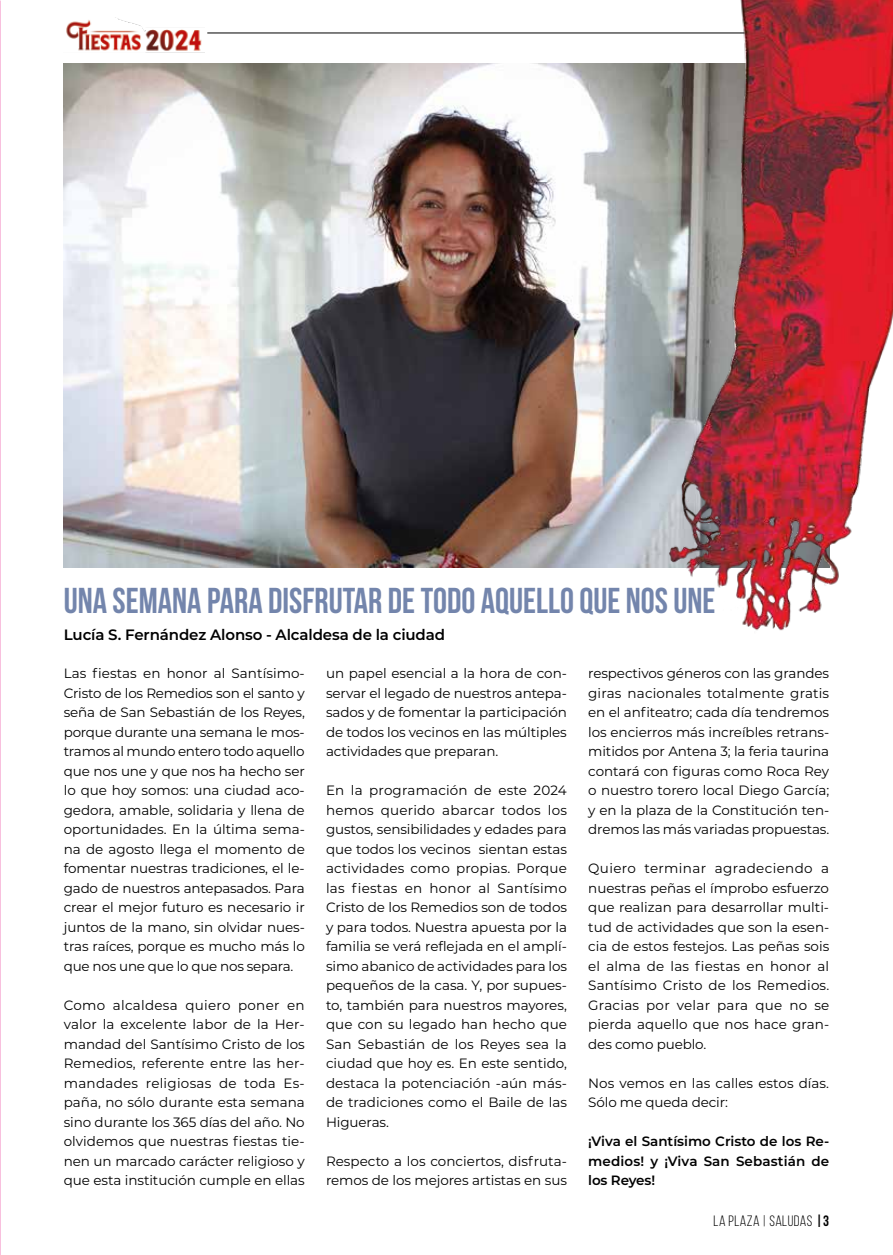
<style>
.page{position:relative;width:893px;height:1255px;background:#fff}
.page>*{position:absolute;margin:0;border:0;box-sizing:border-box;transform-origin:0 0}
.t1{font:700 36px "Bebas Neue";color:#7385ac}
.t2{font:600 15px "Montserrat";letter-spacing:-.01em;color:#000}
.t3{font:15px "Bebas Neue";letter-spacing:.025em;color:#000}
.t4{font:13.5px/19.5px "Montserrat";letter-spacing:-.005em;color:#000;text-align:justify}
.t5{font:600 13.5px/19.5px "Montserrat";color:#000;text-align:justify}
.s1{font-weight:700}
</style>
<div class="page">
<hr style="left:207px;top:33px;width:546px;height:1px;background:#000">
<img style="left:64px;top:64px;width:381px;height:503px">
<img style="left:0;top:0;width:1px;height:1254px">
<img style="left:445px;top:0;width:448px;height:631px">
<img style="left:66px;top:17px;width:138px;height:36px">
<h1 class="t1" style="left:64px;top:581px;width:653px">UNA SEMANA PARA DISFRUTAR DE TODO AQUELLO QUE NOS UNE</h1>
<p class="t2" style="left:64px;top:624px;width:383px">Lucía S. Fernández Alonso - Alcaldesa de la ciudad</p>
<p class="t4" style="left:64px;top:663px;width:243px">Las fiestas en honor al Santísimo-Cristo de los Remedios son el santo y seña de San Sebastián de los Reyes, porque durante una semana le mos&shy;tramos al mundo entero todo aquello que nos une y que nos ha hecho ser lo que hoy somos: una ciudad aco&shy;gedora, amable, solidaria y llena de oportunidades. En la última sema&shy;na de agosto llega el momento de fomentar nuestras tradiciones, el le&shy;gado de nuestros antepasados. Para crear el mejor futuro es necesario ir juntos de la mano, sin olvidar nues&shy;tras raíces, porque es mucho más lo que nos une que lo que nos separa.</p>
<p class="t4" style="left:64px;top:994px;width:243px">Como alcaldesa quiero poner en valor la excelente labor de la Her&shy;mandad del Santísimo Cristo de los Remedios, referente entre las her&shy;mandades religiosas de toda Es&shy;paña, no sólo durante esta semana sino durante los 365 días del año. No olvidemos que nuestras fiestas tie&shy;nen un marcado carácter religioso y que esta institución cumple en ellas</p>
<p class="t4" style="left:326px;top:663px;width:243px">un papel esencial a la hora de con&shy;servar el legado de nuestros antepa&shy;sados y de fomentar la participación de todos los vecinos en las múltiples actividades que preparan.</p>
<p class="t4" style="left:326px;top:780px;width:243px">En la programación de este 2024 hemos querido abarcar todos los gustos, sensibilidades y edades para que todos los vecinos sientan estas actividades como propias. Porque las fiestas en honor al Santísimo Cristo de los Remedios son de todos y para todos. Nuestra apuesta por la familia se verá reflejada en el amplí&shy;simo abanico de actividades para los pequeños de la casa. Y, por supues&shy;to, también para nuestros mayores, que con su legado han hecho que San Sebastián de los Reyes sea la ciudad que hoy es. En este sentido, destaca la potenciación -aún más&shy;de tradiciones como el Baile de las Higueras.</p>
<p class="t4" style="left:326px;top:1150px;width:242px">Respecto a los conciertos, disfruta&shy;remos de los mejores artistas en sus</p>
<p class="t4" style="left:588px;top:663px;width:243px">respectivos géneros con las grandes giras nacionales totalmente gratis en el anfiteatro; cada día tendremos los encierros más increíbles retrans&shy;mitidos por Antena 3; la feria taurina contará con figuras como Roca Rey o nuestro torero local Diego García; y en la plaza de la Constitución ten&shy;dremos las más variadas propuestas.</p>
<p class="t4" style="left:588px;top:858px;width:243px">Quiero terminar agradeciendo a nuestras peñas el ímprobo esfuerzo que realizan para desarrollar multi&shy;tud de actividades que son la esen&shy;cia de estos festejos. Las peñas sois el alma de las fiestas en honor al Santísimo Cristo de los Remedios.<br>Gracias por velar para que no se pierda aquello que nos hace gran&shy;des como pueblo.</p>
<p class="t4" style="left:588px;top:1072px;width:242px">Nos vemos en las calles estos días.<br>Sólo me queda decir:</p>
<p class="t5" style="left:588px;top:1130px;width:242px">¡Viva el Santísimo Cristo de los Re&shy;medios! y ¡Viva San Sebastián de los Reyes!</p>
<p class="t3" style="left:714px;top:1212px;width:117px">LA PLAZA | SALUDAS <span class="s1">|3</span></p>
</div>
